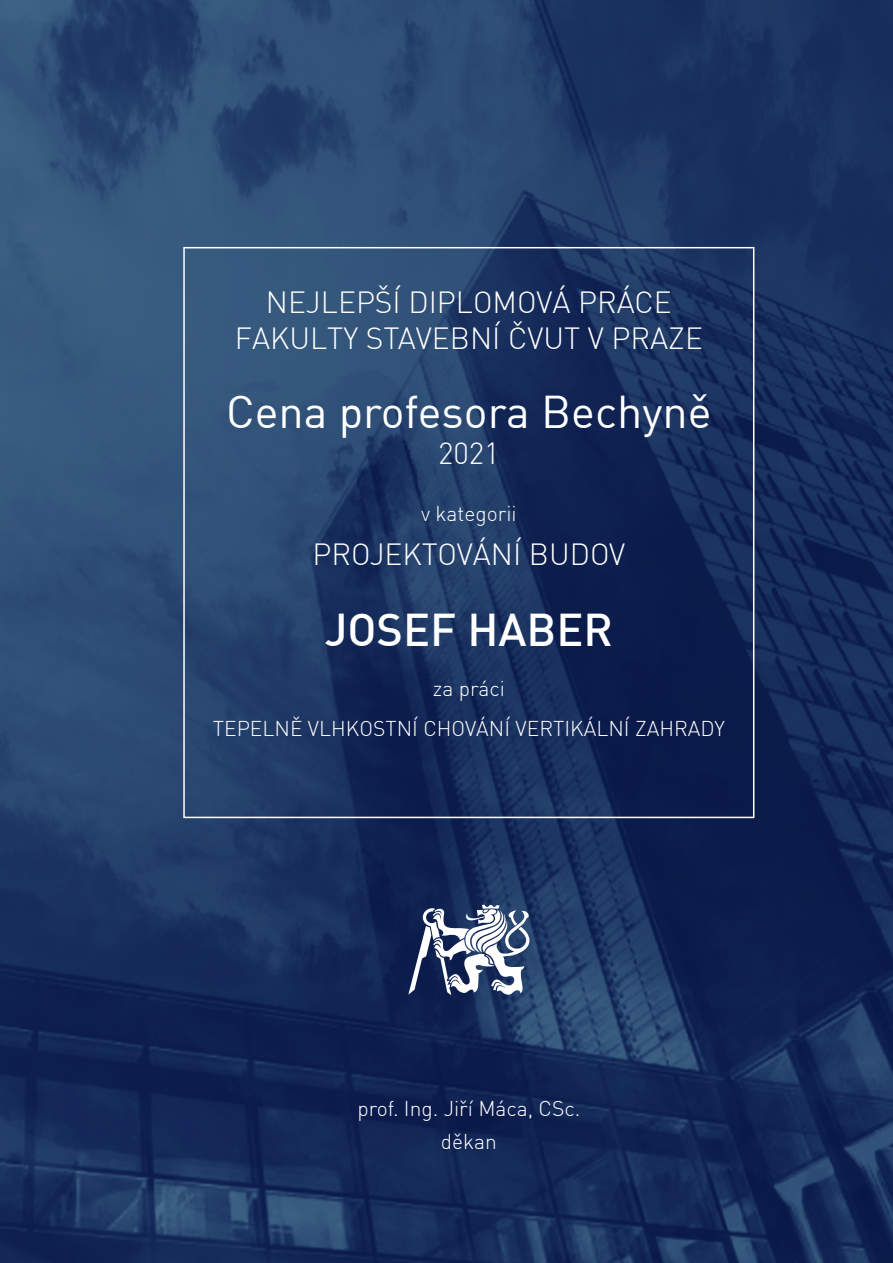
<style>
.page{position:relative;width:893px;height:1263px;background:#fff}
.page>*{position:absolute;margin:0;border:0;box-sizing:border-box;transform-origin:0 0}
.t1{font:45px "Unient DINCE";color:#fff}
.t2{font:500 45px "Unient DINCE";color:#fff}
.t3{font:300 30px "Unient DINCE";color:#fff}
.t4{font:300 21px "Unient DINCE";color:#fff}
</style>
<div class="page">
<img style="left:0;top:0;width:893px;height:1263px">
<div style="left:183px;top:247px;width:571px;height:571px;border:2px solid #fff"></div>
<svg style="left:408px;top:905px;width:121px;height:92px"></svg>
<p class="t3" style="left:266px;top:283px;width:407px">NEJLEPŠÍ DIPLOMOVÁ PRÁCE</p>
<p class="t3" style="left:235px;top:319px;width:470px">FAKULTY STAVEBNÍ ČVUT V PRAZE</p>
<p class="t1" style="left:226px;top:383px;width:487px">Cena profesora Bechyně</p>
<p class="t3" style="left:438px;top:434px;width:63px">2021</p>
<p class="t4" style="left:421px;top:501px;width:97px">v kategorii</p>
<p class="t3" style="left:312px;top:535px;width:314px">PROJEKTOVÁNÍ BUDOV</p>
<p class="t2" style="left:325px;top:600px;width:290px">JOSEF HABER</p>
<p class="t4" style="left:433px;top:676px;width:74px">za práci</p>
<p class="t4" style="left:213px;top:715px;width:514px">TEPELNĚ VLHKOSTNÍ CHOVÁNÍ VERTIKÁLNÍ ZAHRADY</p>
<p class="t4" style="left:357px;top:1096px;width:224px">prof. Ing. Jiří Máca, CSc.</p>
<p class="t4" style="left:441px;top:1128px;width:58px">děkan</p>
</div>
